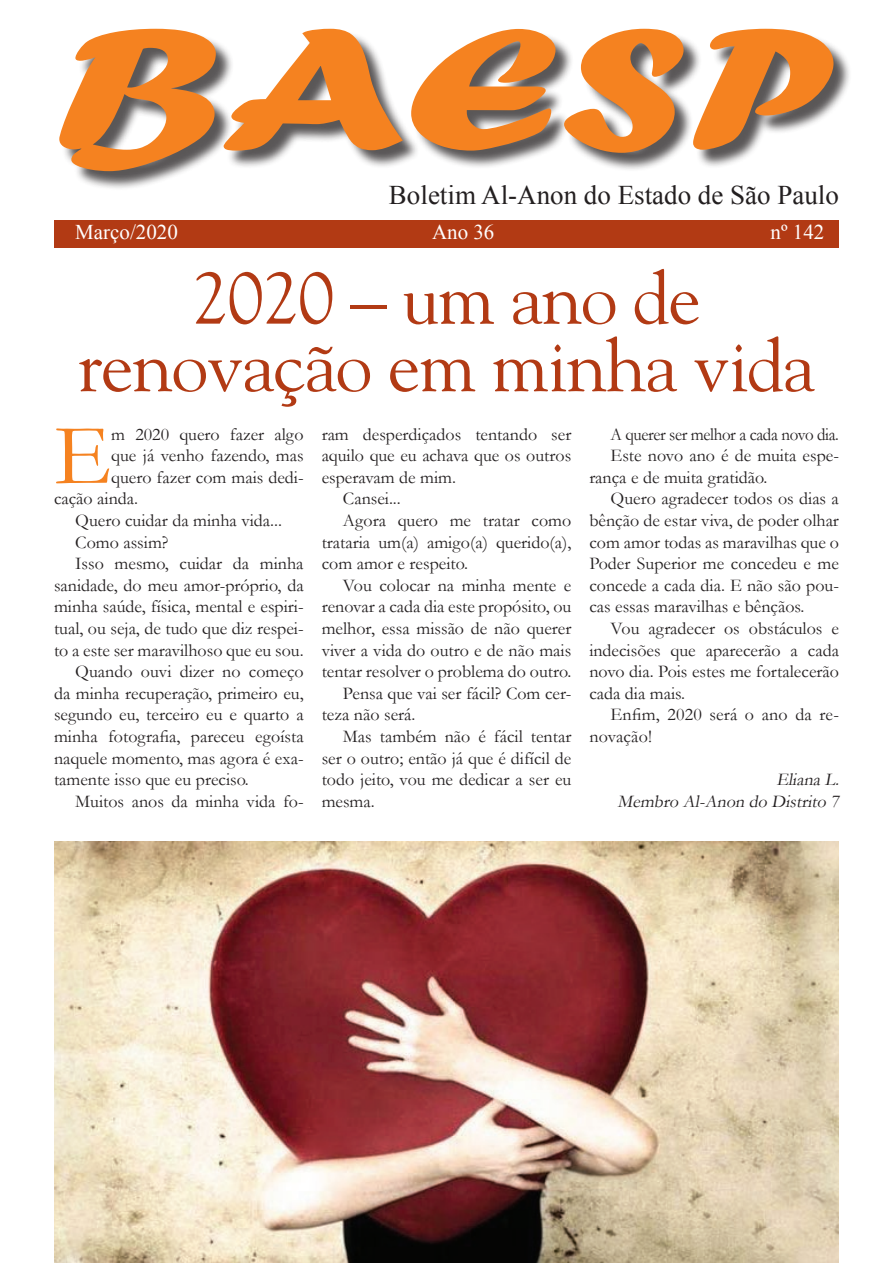
<style>
.page{position:relative;width:893px;height:1263px;background:#fff}
.page>*{position:absolute;margin:0;border:0;box-sizing:border-box;transform-origin:0 0}
.t1{font:180px "Forte";color:#f58220;scale:1.4 1}
.t2{font:87.3px "Garamond";color:#f58220}
.t3{font:73.5px/67.5px "Goudy";letter-spacing:-.02em;color:#b23a14;text-align:center}
.t4{font:27px "Times New Roman";color:#231f20}
.t5{font:21px "Times New Roman";color:#fff}
.t6{font:18px "Garamond";color:#231f20}
.t7{font:italic 18px/21.6px "Garamond";color:#231f20;text-align:right}
.t8{font:18px "Garamond";letter-spacing:-.02em;color:#231f20;scale:.94 1}
</style>
<div class="page">
<div style="left:62px;top:31px;width:790px;height:159px;background:#231f20;opacity:.75"></div>
<div style="left:54px;top:220px;width:785px;height:27px;background:#b23a14"></div>
<img style="left:54px;top:841px;width:785px;height:422px">
<h1 class="t1" style="left:54px;top:-15px;width:560px">BAESP</h1>
<h3 class="t4" style="left:389px;top:177px;width:451px">Boletim Al-Anon do Estado de São Paulo</h3>
<p class="t5" style="left:75px;top:218px;width:104px">Março/2020</p>
<p class="t5" style="left:432px;top:218px;width:64px">Ano 36</p>
<p class="t5" style="left:771px;top:218px;width:55px">nº 142</p>
<h3 class="t3" style="left:78px;top:262px;width:739px">2020 – um ano de renovação em minha vida</h3>
<h2 class="t2" style="left:54px;top:397px;width:59px">E</h2>
<p class="t6" style="left:111px;top:422px;width:194px">m 2020 quero fazer algo</p>
<p class="t6" style="left:322px;top:422px;width:251px">ram desperdiçados tentando ser</p>
<p class="t6" style="left:322px;top:443px;width:251px">aquilo que eu achava que os outros</p>
<p class="t6" style="left:322px;top:465px;width:136px">esperavam de mim.</p>
<p class="t6" style="left:343px;top:487px;width:59px">Cansei...</p>
<p class="t6" style="left:343px;top:508px;width:230px">Agora quero me tratar como</p>
<p class="t6" style="left:322px;top:530px;width:251px">trataria um(a) amigo(a) querido(a),</p>
<p class="t6" style="left:322px;top:551px;width:148px">com amor e respeito.</p>
<p class="t6" style="left:343px;top:573px;width:230px">Vou colocar na minha mente e</p>
<p class="t6" style="left:322px;top:595px;width:251px">renovar a cada dia este propósito, ou</p>
<p class="t6" style="left:322px;top:616px;width:251px">melhor, essa missão de não querer</p>
<p class="t6" style="left:322px;top:638px;width:251px">viver a vida do outro e de não mais</p>
<p class="t6" style="left:322px;top:659px;width:251px">tentar resolver o problema do outro.</p>
<p class="t6" style="left:343px;top:681px;width:230px">Pensa que vai ser fácil? Com cer-</p>
<p class="t6" style="left:322px;top:703px;width:95px">teza não será.</p>
<p class="t6" style="left:343px;top:724px;width:230px">Mas também não é fácil tentar</p>
<p class="t6" style="left:322px;top:746px;width:251px">ser o outro; então já que é difícil de</p>
<p class="t6" style="left:322px;top:767px;width:251px">todo jeito, vou me dedicar a ser eu</p>
<p class="t6" style="left:322px;top:789px;width:55px">mesma.</p>
<p class="t8" style="left:611px;top:422px;width:244px">A querer ser melhor a cada novo dia.</p>
<p class="t6" style="left:611px;top:443px;width:230px">Este novo ano é de muita espe-</p>
<p class="t6" style="left:589px;top:465px;width:180px">rança e de muita gratidão.</p>
<p class="t6" style="left:611px;top:487px;width:230px">Quero agradecer todos os dias a</p>
<p class="t6" style="left:589px;top:508px;width:251px">bênção de estar viva, de poder olhar</p>
<p class="t6" style="left:589px;top:530px;width:251px">com amor todas as maravilhas que o</p>
<p class="t6" style="left:589px;top:551px;width:251px">Poder Superior me concedeu e me</p>
<p class="t6" style="left:589px;top:573px;width:251px">concede a cada dia. E não são pou-</p>
<p class="t6" style="left:589px;top:595px;width:217px">cas essas maravilhas e bênçãos.</p>
<p class="t6" style="left:611px;top:616px;width:230px">Vou agradecer os obstáculos e</p>
<p class="t6" style="left:589px;top:638px;width:251px">indecisões que aparecerão a cada</p>
<p class="t6" style="left:589px;top:659px;width:251px">novo dia. Pois estes me fortalecerão</p>
<p class="t6" style="left:589px;top:681px;width:97px">cada dia mais.</p>
<p class="t6" style="left:611px;top:703px;width:230px">Enfim, 2020 será o ano da re-</p>
<p class="t6" style="left:589px;top:724px;width:64px">novação!</p>
<p class="t7" style="left:617px;top:768px;width:227px">ElianaL.<br>Membro Al-Anon do Distrito 7</p>
<p class="t6" style="left:111px;top:443px;width:194px">que já venho fazendo, mas</p>
<p class="t6" style="left:111px;top:465px;width:194px">quero fazer com mais dedi-</p>
<p class="t6" style="left:54px;top:487px;width:86px">cação ainda.</p>
<p class="t6" style="left:75px;top:508px;width:208px">Quero cuidar da minha vida...</p>
<p class="t6" style="left:75px;top:530px;width:95px">Como assim?</p>
<p class="t6" style="left:75px;top:551px;width:230px">Isso mesmo, cuidar da minha</p>
<p class="t6" style="left:54px;top:573px;width:251px">sanidade, do meu amor-próprio, da</p>
<p class="t6" style="left:54px;top:595px;width:251px">minha saúde, física, mental e espiri-</p>
<p class="t6" style="left:54px;top:616px;width:251px">tual, ou seja, de tudo que diz respei-</p>
<p class="t6" style="left:54px;top:638px;width:251px">to a este ser maravilhoso que eu sou.</p>
<p class="t6" style="left:75px;top:659px;width:230px">Quando ouvi dizer no começo</p>
<p class="t6" style="left:54px;top:681px;width:251px">da minha recuperação, primeiro eu,</p>
<p class="t6" style="left:54px;top:703px;width:251px">segundo eu, terceiro eu e quarto a</p>
<p class="t6" style="left:54px;top:724px;width:251px">minha fotografia, pareceu egoísta</p>
<p class="t6" style="left:54px;top:746px;width:251px">naquele momento, mas agora é exa-</p>
<p class="t6" style="left:54px;top:767px;width:196px">tamente isso que eu preciso.</p>
<p class="t6" style="left:75px;top:789px;width:230px">Muitos anos da minha vida fo-</p>
</div>
